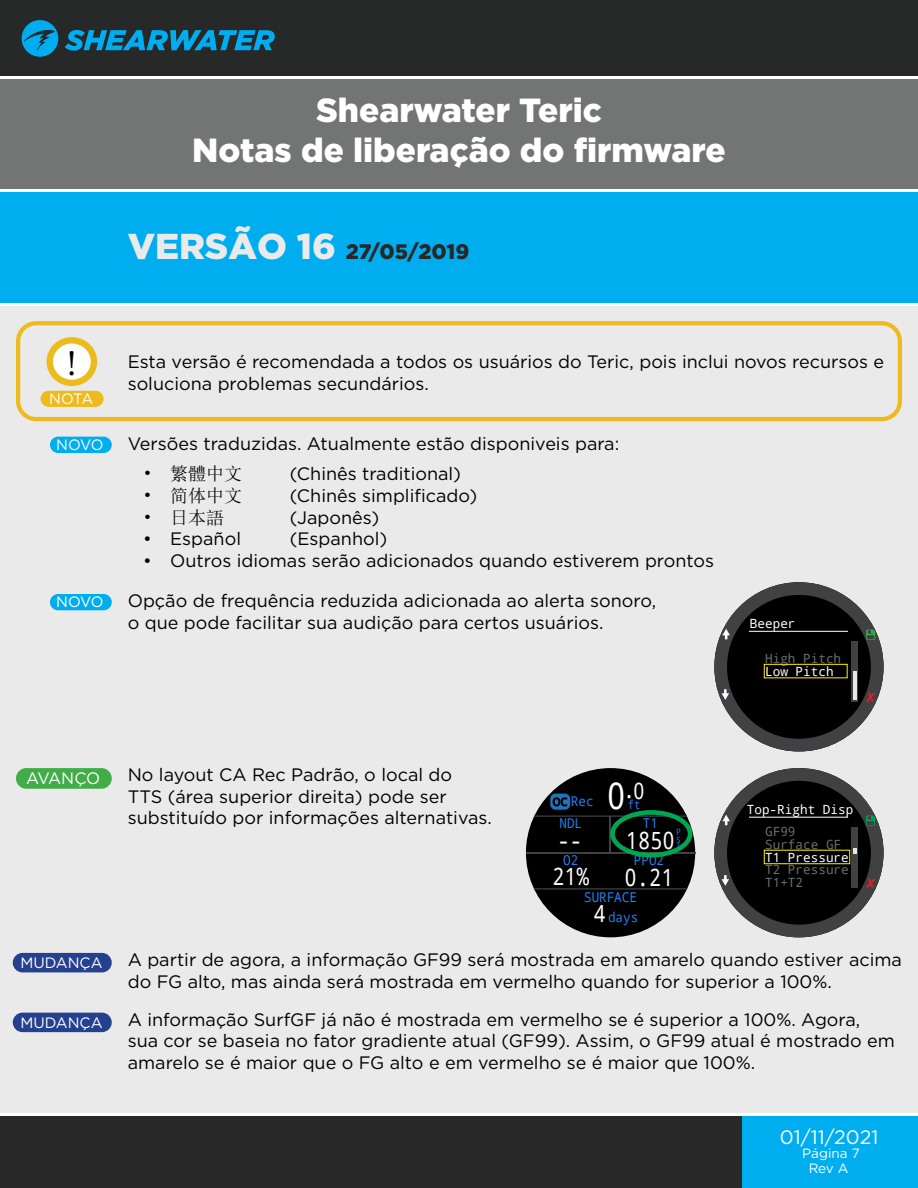
<style>
.page{position:relative;width:918px;height:1188px;background:#fff}
.page>*{position:absolute;margin:0;border:0;box-sizing:border-box;transform-origin:0 0}
.t1{font:36.45px "Wen Quan Yi Micro Hei Mono";color:#fff;scale:.87 1}
.t2{font:36px "Minion Pro";color:#000}
.t3{font:900 33.45px/40.2px "Gotham HTF";color:#fff;text-align:center}
.t4{font:23.7px "Wen Quan Yi Micro Hei Mono";color:#fff;scale:.87 1}
.t5{font:22.05px "Wen Quan Yi Micro Hei Mono";color:#fff;scale:.87 1}
.t6{font:900 21px "Gotham HTF";color:#272828}
.t7{font:19.5px "Gotham HTF";color:#fff}
.t8{font:18px/21.6px "Gotham HTF";color:#000}
.t9{font:18px "Sim Sun";color:#000}
.t10{font:16.5px "Gotham";letter-spacing:-.02em;color:#fff}
.t11{font:15px "Gotham";color:#fff}
.t12{font:13.5px/20.4px "Wen Quan Yi Micro Hei Mono";color:#2080f0;text-align:right;scale:.93 1}
.t13{font:13.5px "Gotham HTF";color:#fff}
.t14{font:12.75px "Wen Quan Yi Micro Hei Mono";color:#fff}
.t15{font:12.75px/25.3px "Wen Quan Yi Micro Hei Mono";color:#6d6e71}
.t16{font:12.3px "Wen Quan Yi Micro Hei Mono";color:#2080f0;scale:.87 1}
.t17{font:12.3px "Wen Quan Yi Micro Hei";color:#ed1c24}
.t18{font:9.3px/7.1px "Myriad Pro";color:#2080f0;text-align:justify;scale:.87 1}
.s1{font-size:36px;color:#eaeaea}
.s2{font-size:22.5px}
.s3{font-size:23.7px;color:#fff}
</style>
<div class="page">
<div style="left:0;top:0;width:918px;height:77px;background:#272828"></div>
<div style="left:0;top:1114px;width:918px;height:74px;background:#292929"></div>
<div style="left:0;top:305px;width:918px;height:809px;background:#eaeaea"></div>
<svg style="left:65px;top:30px;width:210px;height:21px"></svg>
<svg style="left:22px;top:20px;width:36px;height:37px"></svg>
<div style="left:0;top:191px;width:918px;height:114px;background:#00aeef"></div>
<div style="left:0;top:77px;width:918px;height:114px;background:#737474"></div>
<div style="left:742px;top:1114px;width:176px;height:74px;background:#00aeef"></div>
<hr style="left:0;top:76px;width:918px;height:3px;background:#fff">
<hr style="left:0;top:189px;width:918px;height:3px;background:#fff">
<hr style="left:0;top:303px;width:918px;height:3px;background:#fff">
<hr style="left:0;top:1113px;width:918px;height:3px;background:#fff">
<div style="left:16px;top:321px;width:886px;height:100px;border:4px solid #edbb1d;border-radius:18px"></div>
<svg style="left:50px;top:340px;width:44px;height:43px"></svg>
<div style="left:47px;top:337px;width:50px;height:49px;border:6px solid #edbb1d;border-radius:50%"></div>
<div style="left:41px;top:392px;width:62px;height:14px;background:#edbb1d;border-radius:7px"></div>
<div style="left:41px;top:391px;width:63px;height:16px;border:2px solid #edbb1d;border-radius:7px"></div>
<div style="left:51px;top:437px;width:60px;height:15px;background:#00aeef;border-radius:7px"></div>
<div style="left:50px;top:437px;width:62px;height:16px;border:2px solid #00aeef;border-radius:7px"></div>
<div style="left:51px;top:595px;width:60px;height:15px;background:#00aeef;border-radius:7px"></div>
<div style="left:50px;top:594px;width:62px;height:16px;border:2px solid #00aeef;border-radius:7px"></div>
<div style="left:526px;top:768px;width:169px;height:169px;background:#000;border-radius:50%"></div>
<hr style="left:526px;top:852px;width:169px;height:1px;background:#414042">
<hr style="left:610px;top:816px;width:1px;height:36px;background:#414042">
<svg style="left:534px;top:815px;width:153px;height:2px"></svg>
<svg style="left:534px;top:888px;width:153px;height:2px"></svg>
<div style="left:610px;top:810px;width:82px;height:47px;border:5px solid #00a651;border-radius:50%"></div>
<div style="left:550px;top:794px;width:20px;height:16px;background:#1c75bc;border-radius:5px"></div>
<svg style="left:552px;top:797px;width:16px;height:10px"></svg>
<svg style="left:714px;top:582px;width:170px;height:169px;background:#0b0a0a"></svg>
<div style="left:714px;top:582px;width:170px;height:169px;border:13px solid #414042;border-radius:50%"></div>
<div style="left:851px;top:641px;width:7px;height:61px;background:#414042"></div>
<hr style="left:853px;top:671px;width:3px;height:29px;background:#e6e7e8">
<hr style="left:749px;top:631px;width:99px;height:1px;background:#fff">
<div style="left:764px;top:664px;width:84px;height:14px;border:1px solid #fff200"></div>
<svg style="left:722px;top:689px;width:7px;height:11px"></svg>
<svg style="left:722px;top:629px;width:8px;height:10px"></svg>
<svg style="left:866px;top:630px;width:9px;height:10px"></svg>
<div style="left:14px;top:954px;width:97px;height:18px;background:#25408f;border-radius:9px"></div>
<div style="left:13px;top:953px;width:99px;height:19px;border:2px solid #25408f;border-radius:9px"></div>
<div style="left:14px;top:1013px;width:97px;height:18px;background:#25408f;border-radius:9px"></div>
<div style="left:13px;top:1013px;width:99px;height:19px;border:2px solid #25408f;border-radius:9px"></div>
<div style="left:17px;top:769px;width:94px;height:19px;background:#41ad49;border-radius:10px"></div>
<div style="left:16px;top:768px;width:96px;height:21px;border:2px solid #41ad49;border-radius:10px"></div>
<svg style="left:714px;top:768px;width:170px;height:169px;background:#0b0b0a"></svg>
<div style="left:714px;top:768px;width:170px;height:169px;border:13px solid #414042;border-radius:50%"></div>
<div style="left:851px;top:827px;width:7px;height:60px;background:#414042"></div>
<svg style="left:853px;top:848px;width:3px;height:6px"></svg>
<hr style="left:749px;top:817px;width:99px;height:1px;background:#fff">
<div style="left:764px;top:850px;width:86px;height:14px;border:1px solid #fff200"></div>
<svg style="left:722px;top:875px;width:7px;height:11px"></svg>
<svg style="left:722px;top:815px;width:8px;height:10px"></svg>
<svg style="left:866px;top:815px;width:9px;height:11px"></svg>
<h3 class="t3" style="left:192px;top:89px;width:535px">Shearwater Teric<br>Notas de liberação do firmware</h3>
<p class="t6" style="left:128px;top:240px;width:343px"><span class="s1">VERSÃO 16</span> 27/05/2019</p>
<h2 class="t2" style="left:67px;top:339px;width:11px">!</h2>
<p class="t11" style="left:49px;top:389px;width:46px">NOTA</p>
<p class="t11" style="left:56px;top:435px;width:49px">NOVO</p>
<p class="t11" style="left:56px;top:593px;width:49px">NOVO</p>
<p class="t8" style="left:128px;top:351px;width:758px">Esta versão é recomendada a todos os usuários do Teric, pois inclui novos recursos e soluciona problemas secundários.</p>
<p class="t8" style="left:128px;top:432px;width:493px">Versões traduzidas. Atualmente estão disponiveis para:</p>
<p class="t9" style="left:143px;top:465px;width:100px">• 繁體中文</p>
<p class="t8" style="left:290px;top:463px;width:173px">(Chinês traditional)</p>
<p class="t9" style="left:143px;top:487px;width:100px">• 简体中文</p>
<p class="t8" style="left:290px;top:485px;width:189px">(Chinês simplificado)</p>
<p class="t9" style="left:143px;top:508px;width:82px">• 日本語</p>
<p class="t8" style="left:290px;top:506px;width:91px">(Japonês)</p>
<p class="t8" style="left:143px;top:528px;width:99px">• Español</p>
<p class="t8" style="left:290px;top:528px;width:99px">(Espanhol)</p>
<p class="t8" style="left:143px;top:549px;width:572px">• Outros idiomas serão adicionados quando estiverem prontos</p>
<p class="t8" style="left:128px;top:590px;width:530px">Opção de frequência reduzida adicionada ao alerta sonoro, o que pode facilitar sua audição para certos usuários.</p>
<p class="t14" style="left:750px;top:614px;width:47px">Beeper</p>
<p class="t14" style="left:765px;top:662px;width:70px">Low Pitch</p>
<p class="t15" style="left:765px;top:645px;width:78px">High Pitch</p>
<p class="t17" style="left:865px;top:689px;width:14px">✘</p>
<p class="t10" style="left:26px;top:768px;width:76px">AVANÇO</p>
<p class="t8" style="left:128px;top:764px;width:366px">No layout CA Rec Padrão, o local do<br>TTS (área superior direita) pode ser substituído por informações alternativas.</p>
<p class="t12" style="left:571px;top:791px;width:26px">Rec</p>
<p class="t5" style="left:624px;top:775px;width:26px">.<span class="s2">0</span></p>
<h1 class="t1" style="left:607px;top:770px;width:23px">0</h1>
<p class="t16" style="left:628px;top:796px;width:16px">ft</p>
<p class="t12" style="left:559px;top:813px;width:26px">NDL</p>
<h3 class="t4" style="left:558px;top:824px;width:30px">--</h3>
<p class="t12" style="left:643px;top:813px;width:18px">T1</p>
<h3 class="t4" style="left:626px;top:824px;width:58px">1850</h3>
<p class="t18" style="left:676px;top:829px;width:6px">P S I</p>
<p class="t12" style="left:563px;top:849px;width:18px">O2</p>
<h3 class="t4" style="left:552px;top:860px;width:44px">21%</h3>
<p class="t12" style="left:634px;top:850px;width:34px">PPO2</p>
<h3 class="t4" style="left:624px;top:861px;width:58px">0.21</h3>
<p class="t12" style="left:584px;top:886px;width:60px">SURFACE<br><span class="s3">4</span> days</p>
<p class="t14" style="left:747px;top:800px;width:108px">Top-Right Disp</p>
<p class="t14" style="left:765px;top:848px;width:85px">T1 Pressure</p>
<p class="t15" style="left:765px;top:818px;width:32px">GF99</p>
<p class="t15" style="left:765px;top:831px;width:85px">Surface GF<br>T2 Pressure</p>
<p class="t15" style="left:765px;top:869px;width:40px">T1+T2</p>
<p class="t17" style="left:865px;top:875px;width:14px">✘</p>
<p class="t11" style="left:20px;top:953px;width:84px">MUDANÇA</p>
<p class="t11" style="left:20px;top:1013px;width:84px">MUDANÇA</p>
<p class="t8" style="left:128px;top:949px;width:776px">A partir de agora, a informação GF99 será mostrada em amarelo quando estiver acima do FG alto, mas ainda será mostrada em vermelho quando for superior a 100%.</p>
<p class="t8" style="left:128px;top:1008px;width:769px">A informação SurfGF já não é mostrada em vermelho se é superior a 100%. Agora, sua cor se baseia no fator gradiente atual (GF99). Assim, o GF99 atual é mostrado em amarelo se é maior que o FG alto e em vermelho se é maior que 100%.</p>
<p class="t7" style="left:780px;top:1126px;width:100px">01/11/2021</p>
<p class="t13" style="left:809px;top:1160px;width:41px">Rev A</p>
<p class="t13" style="left:802px;top:1146px;width:59px">Página 7</p>
</div>
